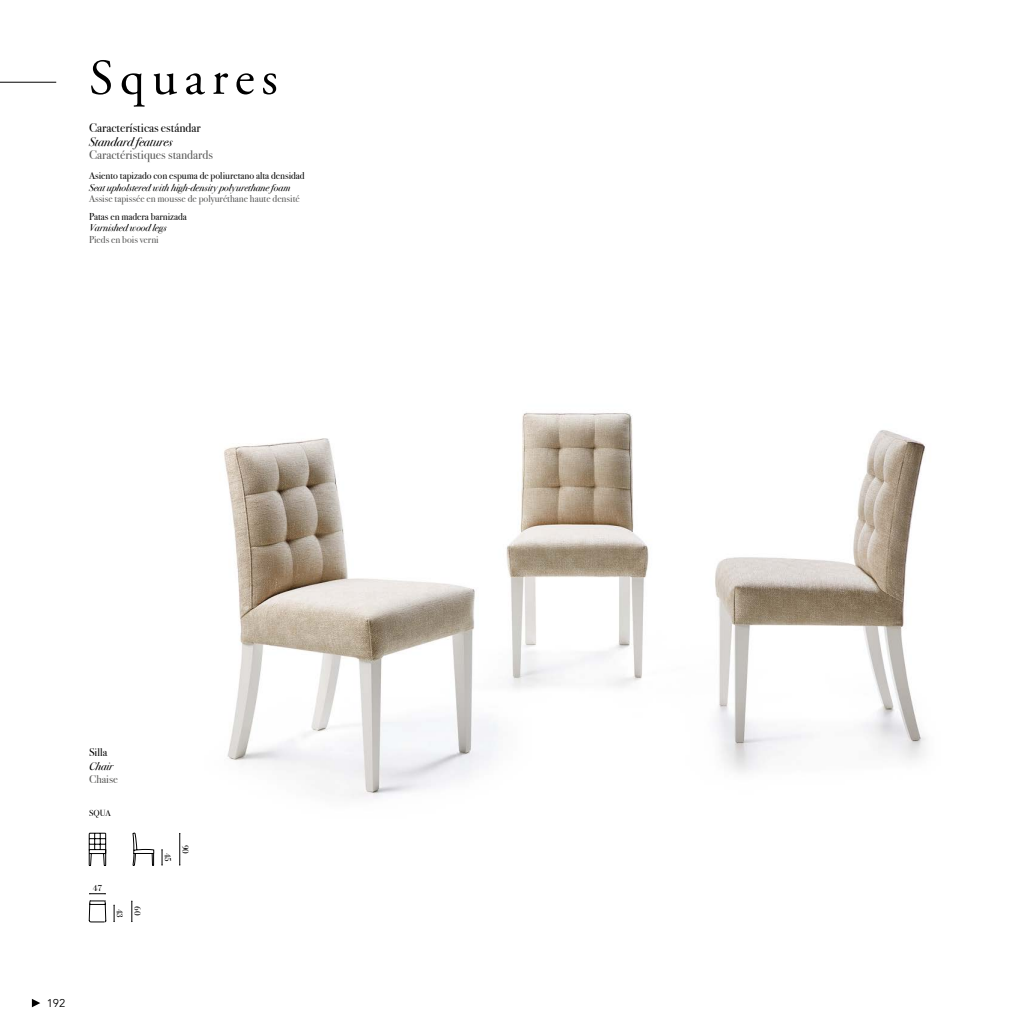
<style>
.page{position:relative;width:1028px;height:1028px;background:#fff}
.page>*{position:absolute;margin:0;border:0;box-sizing:border-box;transform-origin:0 0}
.t1{font:50px "Adobe Garamond Pro";letter-spacing:.14em;color:#000}
.t2{font:12.5px "Bodoni Svty Two ITCTT";color:#575756}
.t3{font:12.5px "Bodoni Svty Two ITCTT";color:#000}
.t4{font:italic 12.5px "Bodoni Svty Two ITCTT";color:#000}
.t5{font:11.25px "Bodoni Svty Two ITCTT";color:#575756}
.t6{font:11.25px "Bodoni Svty Two ITCTT";color:#000}
.t7{font:italic 11.25px "Bodoni Svty Two ITCTT";color:#000}
.t8{font:11.25px "Avenir";color:#000}
.t9{font:10px "Bodoni Svty Two ITCTT";color:#000}
.t10{font:italic 10px "Bodoni Svty Two ITCTT";color:#000}
.t11{font:10px "Bodoni Svty Two ITCTT";color:#575756}
.t12{font:8.75px "Bodoni Svty Two ITCTT";color:#000}
</style>
<div class="page">
<img style="left:180px;top:413px;width:746px;height:432px">
<svg style="left:89px;top:893px;width:17px;height:1px"></svg>
<svg style="left:131px;top:900px;width:2px;height:22px"></svg>
<svg style="left:113px;top:904px;width:2px;height:18px"></svg>
<svg style="left:161px;top:849px;width:2px;height:16px"></svg>
<hr style="left:179px;top:833px;width:1px;height:32px;background:#000">
<div style="left:182px;top:844px;width:9px;height:10px;background:#fff"></div>
<svg style="left:89px;top:900px;width:17px;height:22px"></svg>
<svg style="left:89px;top:832px;width:17px;height:33px"></svg>
<svg style="left:132px;top:832px;width:22px;height:33px"></svg>
<hr style="left:0;top:82px;width:56px;height:1px;background:#000">
<svg style="left:32px;top:999px;width:8px;height:8px"></svg>
<h1 class="t1" style="left:89px;top:48px;width:190px">Squares</h1>
<p class="t3" style="left:89px;top:117px;width:113px">Características estándar</p>
<p class="t4" style="left:89px;top:130px;width:85px">Standard features</p>
<p class="t2" style="left:89px;top:145px;width:125px">Caractéristiques standards</p>
<p class="t9" style="left:89px;top:168px;width:217px">Asiento tapizado con espuma de poliuretano alta densidad</p>
<p class="t10" style="left:89px;top:178px;width:203px">Seat upholstered with high-density polyurethane foam</p>
<p class="t11" style="left:89px;top:190px;width:212px">Assise tapissée en mousse de polyuréthane haute densité</p>
<p class="t9" style="left:89px;top:208px;width:99px">Patas en madera barnizada</p>
<p class="t10" style="left:89px;top:219px;width:79px">Varnished wood legs</p>
<p class="t11" style="left:89px;top:231px;width:71px">Pieds en bois verni</p>
<p class="t6" style="left:89px;top:742px;width:20px">Silla</p>
<p class="t7" style="left:89px;top:756px;width:26px">Chair</p>
<p class="t5" style="left:89px;top:770px;width:30px">Chaise</p>
<p class="t12" style="left:89px;top:806px;width:23px">SQUA</p>
<p class="t12" style="left:93px;top:881px;width:11px">47</p>
<p class="t12" style="left:127px;top:908px;width:11px;rotate:90deg">43</p>
<p class="t12" style="left:145px;top:906px;width:11px;rotate:90deg">60</p>
<p class="t12" style="left:175px;top:852px;width:11px;rotate:90deg">45</p>
<p class="t12" style="left:193px;top:844px;width:11px;rotate:90deg">90</p>
<p class="t8" style="left:47px;top:996px;width:20px">192</p>
</div>
